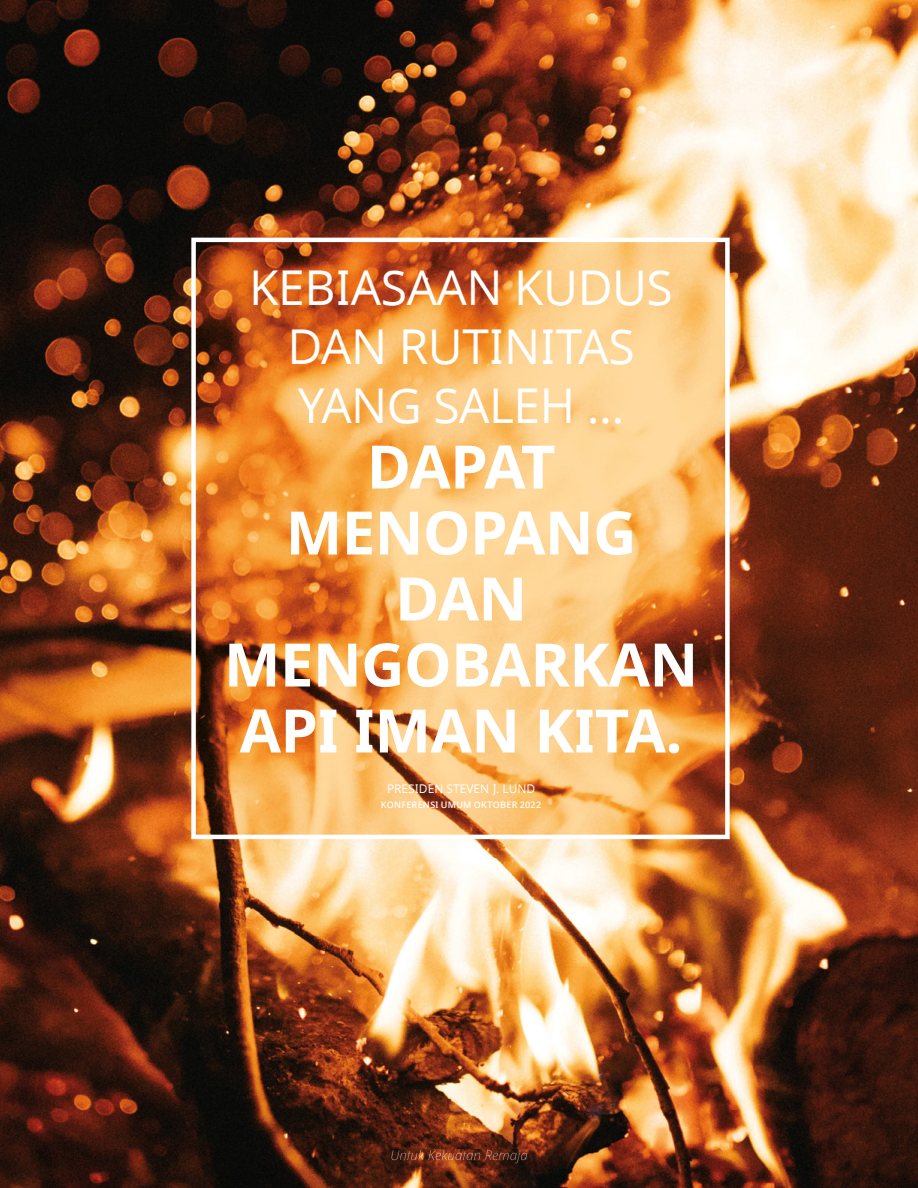
<style>
.page{position:relative;width:918px;height:1188px;background:#fff}
.page>*{position:absolute;margin:0;border:0;box-sizing:border-box;transform-origin:0 0}
.t1{font:700 60px/66px "Dots Solidlds Lat";letter-spacing:-.01em;color:#fff;text-align:center}
.t2{font:48px/58.5px "Dots Solidlds Lat";letter-spacing:-.01em;color:#fff;text-align:center}
.t3{font:12px "Dots Solidlds Lat";color:#fff}
.t4{font:600 9px "Dots Solidlds Lat";letter-spacing:.03em;color:#fff}
</style>
<div class="page">
<img style="left:0;top:0;width:918px;height:1188px">
<img style="left:391px;top:1150px;width:136px;height:13px">
<svg style="left:191px;top:238px;width:539px;height:601px;background:#e7a45f"></svg>
<p class="t2" style="left:249px;top:259px;width:425px">KEBIASAAN KUDUS<br>DAN RUTINITAS<br>YANG SALEH …</p>
<p class="t1" style="left:224px;top:435px;width:476px">DAPAT<br>MENOPANG<br>DAN<br>MENGOBARKAN<br>API IMAN KITA.</p>
<p class="t3" style="left:387px;top:780px;width:150px">PRESIDEN STEVEN J. LUND</p>
<p class="t4" style="left:381px;top:798px;width:162px">KONFERENSI UMUM OKTOBER 2022</p>
</div>
